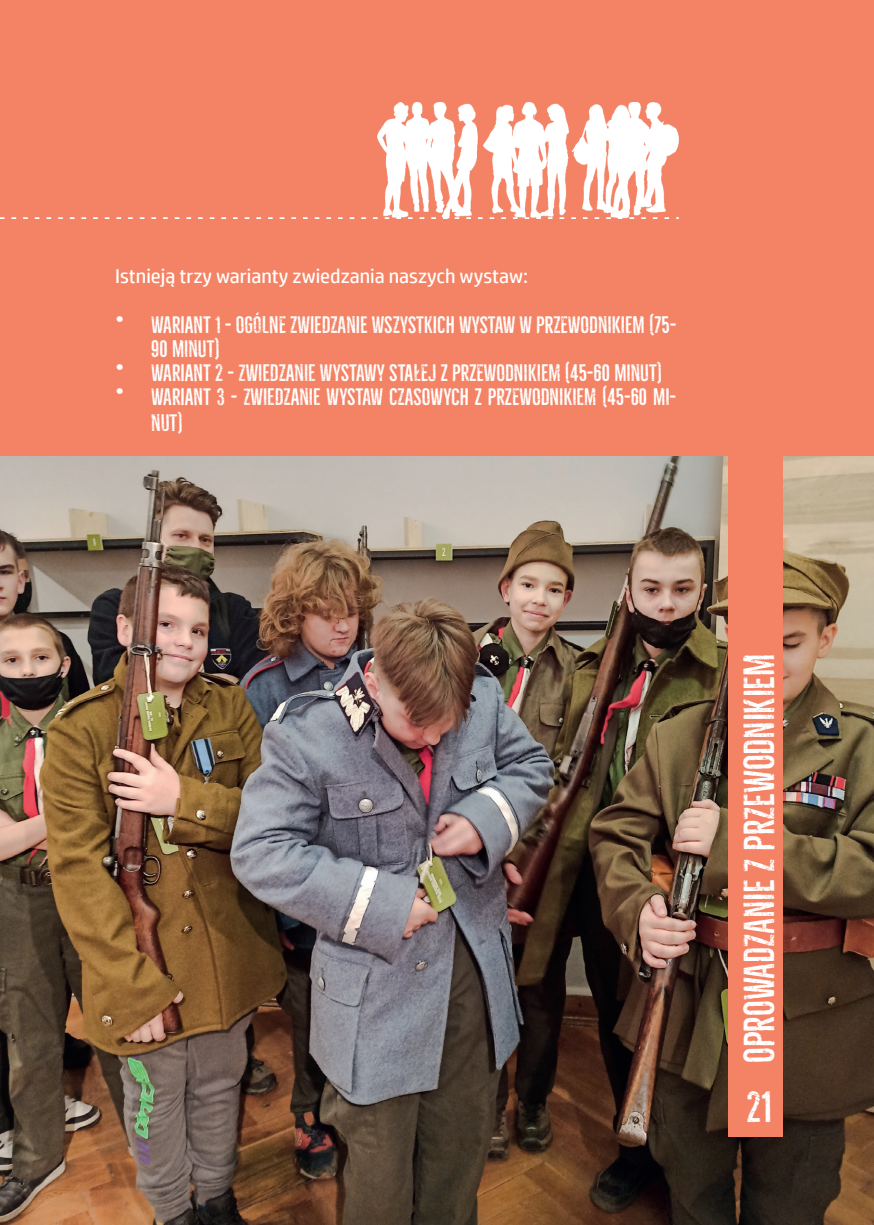
<style>
.page{position:relative;width:874px;height:1225px;background:#fff}
.page>*{position:absolute;margin:0;border:0;box-sizing:border-box;transform-origin:0 0}
.t1{font:40px "Bellfort Rough Demo";color:#fff}
.t2{font:22px/24px "Bellfort Rough Demo";color:#fff}
.t3{font:20px "HP Simplified";color:#fff}
</style>
<div class="page">
<div style="left:0;top:0;width:873px;height:1225px;background:#f48365"></div>
<img style="left:0;top:456px;width:873px;height:769px">
<div style="left:728px;top:417px;width:54px;height:720px;background:#f48365"></div>
<img style="left:0;top:102px;width:677px;height:117px">
<p class="t3" style="left:115px;top:264px;width:414px">Istnieją trzy warianty zwiedzania naszych wystaw:</p>
<p class="t2" style="left:151px;top:313px;width:526px;text-indent:-36px">• WARIANT 1 – OGÓLNE ZWIEDZANIE WSZYSTKICH WYSTAW W PRZEWODNIKIEM (75-<br>90 MINUT)</p>
<p class="t2" style="left:115px;top:361px;width:548px">• WARIANT 2 – ZWIEDZANIE WYSTAWY STAŁEJ Z PRZEWODNIKIEM (45-60 MINUT)</p>
<p class="t2" style="left:151px;top:384px;width:526px;line-height:26px;text-indent:-36px">• WARIANT 3 – ZWIEDZANIE WYSTAW CZASOWYCH Z PRZEWODNIKIEM (45-60 MI-<br>NUT)</p>
<h1 class="t1" style="left:734px;top:1063px;width:410px;rotate:-90deg">OPROWADZANIE Z PRZEWODNIKIEM</h1>
<h1 class="t1" style="left:746px;top:1082px;width:27px">21</h1>
</div>
